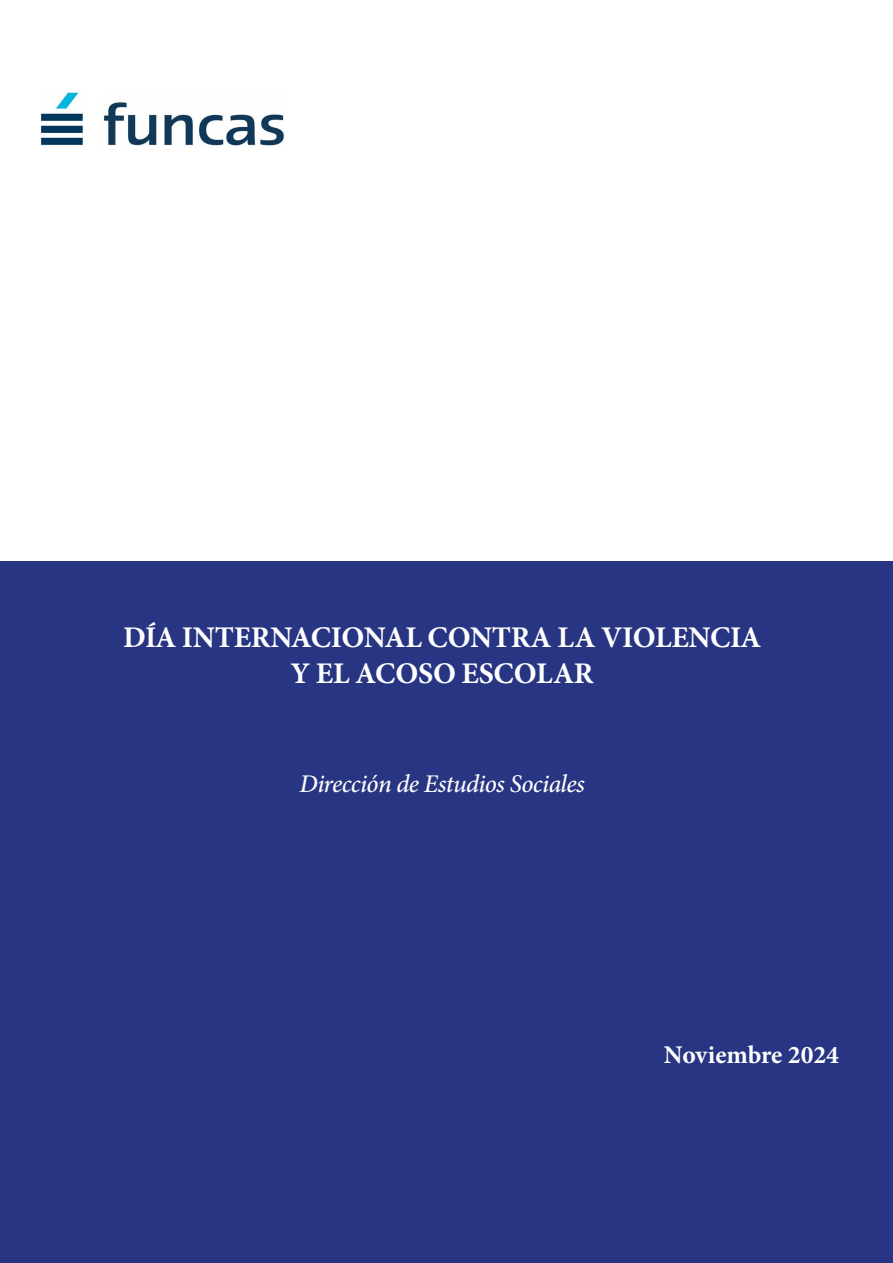
<style>
.page{position:relative;width:893px;height:1263px;background:#fff}
.page>*{position:absolute;margin:0;border:0;box-sizing:border-box;transform-origin:0 0}
.t1{font:700 30px/36px "Minion Pro";letter-spacing:-.01em;color:#fff;text-align:center}
.t2{font:italic 500 25.5px "Minion Pro";letter-spacing:-.025em;color:#fff}
.t3{font:700 25.5px "Minion Pro";letter-spacing:-.005em;color:#fff}
</style>
<div class="page">
<div style="left:0;top:561px;width:893px;height:702px;background:#283583"></div>
<img style="left:40px;top:92px;width:43px;height:54px">
<img style="left:103px;top:102px;width:181px;height:44px">
<p class="t1" style="left:123px;top:619px;width:640px">DÍA INTERNACIONAL CONTRA LA VIOLENCIA<br>Y EL ACOSO ESCOLAR</p>
<p class="t2" style="left:300px;top:766px;width:287px">Dirección de Estudios Sociales</p>
<p class="t3" style="left:664px;top:1037px;width:176px">Noviembre 2024</p>
</div>
